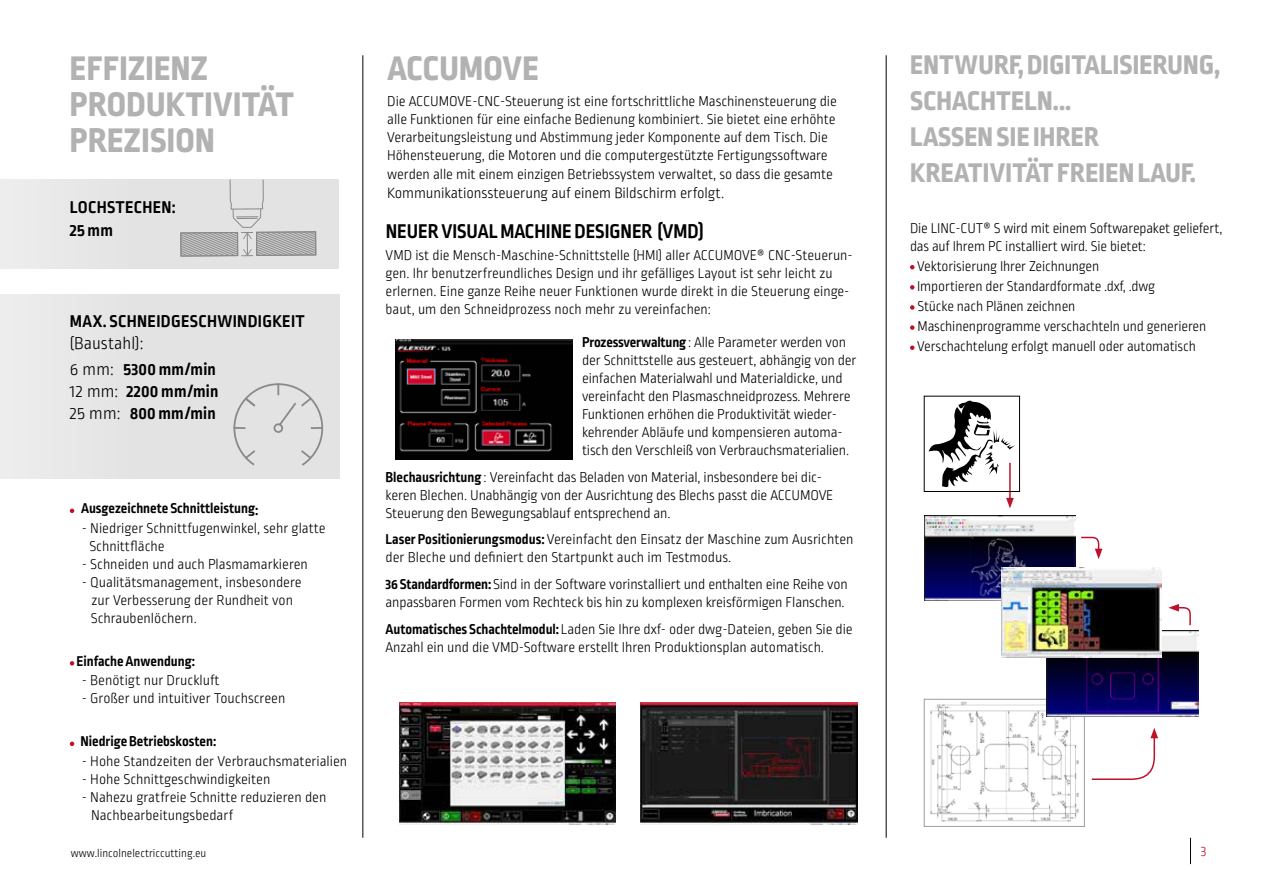
<style>
.page{position:relative;width:1263px;height:893px;background:#fff}
.page>*{position:absolute;margin:0;border:0;box-sizing:border-box;transform-origin:0 0}
.t1{font:800 36px/36px "Ropa Sans Pro";letter-spacing:.01em;color:#b3b2b2}
.t2{font:800 28.5px/36px "Ropa Sans Pro";letter-spacing:.01em;color:#b3b2b2}
.t3{font:700 21px "Ropa Sans Pro";color:#000}
.t4{font:700 18px/22.6px "Ropa Sans Pro";letter-spacing:.02em;color:#000}
.t5{font:300 18px/25.7px "Ropa Sans Pro";letter-spacing:.01em;color:#000}
.t6{font:300 15.75px "Ropa Sans Pro";letter-spacing:-.005em;color:#000}
.t7{font:300 15px/18px "Ropa Sans Pro";letter-spacing:-.005em;color:#000}
.t8{font:700 15px "Ropa Sans Pro";color:#000}
.t9{font:300 15px "Ropa Sans Pro";color:#bd122a}
.t10{font:300 12px "Ropa Sans Pro";color:#000}
.s1{font-weight:700}
.s2{font-weight:300}
</style>
<div class="page">
<img style="left:930px;top:701px;width:149px;height:121px">
<div style="left:924px;top:699px;width:160px;height:128px;border:1px solid #9d9d9c"></div>
<div style="left:0;top:180px;width:339px;height:89px;background:#e3e3e3"></div>
<div style="left:0;top:294px;width:340px;height:185px;background:#e3e3e3"></div>
<svg style="left:180px;top:180px;width:137px;height:77px"></svg>
<svg style="left:233px;top:383px;width:91px;height:83px"></svg>
<svg style="left:70px;top:509px;width:4px;height:4px"></svg>
<svg style="left:70px;top:661px;width:4px;height:5px"></svg>
<svg style="left:70px;top:742px;width:4px;height:4px"></svg>
<svg style="left:910px;top:265px;width:4px;height:4px"></svg>
<svg style="left:910px;top:285px;width:4px;height:5px"></svg>
<svg style="left:910px;top:305px;width:4px;height:5px"></svg>
<svg style="left:910px;top:325px;width:4px;height:5px"></svg>
<svg style="left:910px;top:345px;width:4px;height:5px"></svg>
<hr style="left:362px;top:55px;width:1px;height:783px;background:#000">
<hr style="left:886px;top:55px;width:1px;height:783px;background:#000">
<img style="left:395px;top:340px;width:178px;height:119px">
<img style="left:400px;top:703px;width:215px;height:121px">
<img style="left:640px;top:703px;width:217px;height:122px">
<img style="left:924px;top:515px;width:151px;height:85px">
<img style="left:1047px;top:631px;width:152px;height:86px">
<svg style="left:1091px;top:728px;width:67px;height:52px"></svg>
<hr style="left:1009px;top:463px;width:2px;height:37px;background:#bd122a">
<svg style="left:1006px;top:498px;width:8px;height:10px"></svg>
<svg style="left:1168px;top:604px;width:23px;height:22px"></svg>
<svg style="left:1081px;top:536px;width:21px;height:23px"></svg>
<img style="left:1001px;top:567px;width:160px;height:90px">
<svg style="left:928px;top:400px;width:87px;height:87px"></svg>
<div style="left:924px;top:396px;width:96px;height:96px;border:1px solid #000"></div>
<svg style="left:1190px;top:838px;width:1px;height:26px"></svg>
<h1 class="t1" style="left:70px;top:52px;width:226px">EFFIZIENZ<br>PRODUKTIVITÄT<br>PREZISION</h1>
<h2 class="t2" style="left:910px;top:48px;width:311px">ENTWURF, DIGITALISIERUNG,<br>SCHACHTELN...<br>LASSEN SIE IHRER<br>KREATIVITÄT FREIEN LAUF.</h2>
<p class="t4" style="left:70px;top:197px;width:108px">LOCHSTECHEN:<br>25 mm</p>
<h1 class="t1" style="left:387px;top:52px;width:153px">ACCUMOVE</h1>
<p class="t7" style="left:387px;top:93px;width:451px">Die ACCUMOVE-CNC-Steuerung ist eine fortschrittliche Maschinensteuerung die alle Funktionen für eine einfache Bedienung kombiniert. Sie bietet eine erhöhte Verarbeitungsleistung und Abstimmung jeder Komponente auf dem Tisch. Die Höhensteuerung, die Motoren und die computergestützte Fertigungssoftware werden alle mit einem einzigen Betriebssystem verwaltet, so dass die gesamte</p>
<p class="t6" style="left:387px;top:185px;width:339px">Kommunikationssteuerung auf einem Bildschirm erfolgt.</p>
<h3 class="t3" style="left:386px;top:219px;width:319px">NEUER VISUAL MACHINE DESIGNER (VMD)</h3>
<p class="t7" style="left:386px;top:247px;width:469px">VMD ist die Mensch-Maschine-Schnittstelle (HMI) aller ACCUMOVE® CNC-Steuerun&shy;gen. Ihr benutzerfreundliches Design und ihr gefälliges Layout ist sehr leicht zu erlernen. Eine ganze Reihe neuer Funktionen wurde direkt in die Steuerung einge&shy;baut, um den Schneidprozess noch mehr zu vereinfachen:</p>
<p class="t7" style="left:582px;top:335px;width:276px"><span class="s1">Prozessverwaltung</span> : Alle Parameter werden von der Schnittstelle aus gesteuert, abhängig von der einfachen Materialwahl und Materialdicke, und vereinfacht den Plasmaschneidprozess. Mehrere Funktionen erhöhen die Produktivität wieder&shy;kehrender Abläufe und kompensieren automa&shy;tisch den Verschleiß von Verbrauchsmaterialien.</p>
<p class="t7" style="left:386px;top:469px;width:449px"><span class="s1">Blechausrichtung</span> : Vereinfacht das Beladen von Material, insbesondere bei dic&shy;keren Blechen. Unabhängig von der Ausrichtung des Blechs passt die ACCUMOVE<br>Steuerung den Bewegungsablauf entsprechend an.</p>
<p class="t7" style="left:386px;top:532px;width:469px"><span class="s1">Laser Positionierungsmodus:</span> Vereinfacht den Einsatz der Maschine zum Ausrichten der Bleche und definiert den Startpunkt auch im Testmodus.</p>
<p class="t7" style="left:386px;top:576px;width:464px"><span class="s1">36 Standardformen:</span> Sind in der Software vorinstalliert und enthalten eine Reihe von anpassbaren Formen vom Rechteck bis hin zu komplexen kreisförmigen Flanschen.</p>
<p class="t7" style="left:386px;top:621px;width:469px"><span class="s1">Automatisches Schachtelmodul:</span> Laden Sie Ihre dxf- oder dwg-Dateien, geben Sie die<br>Anzahl ein und die VMD-Software erstellt Ihren Produktionsplan automatisch.</p>
<p class="t7" style="left:910px;top:220px;width:314px">Die LINC-CUT® S wird mit einem Softwarepaket geliefert, das auf Ihrem PC installiert wird. Sie bietet:</p>
<p class="t7" style="left:917px;top:257px;width:291px;line-height:20.1px">Vektorisierung Ihrer Zeichnungen<br>Importieren der Standardformate .dxf, .dwg<br>Stücke nach Plänen zeichnen<br>Maschinenprogramme verschachteln und generieren Verschachtelung erfolgt manuell oder automatisch</p>
<p class="t4" style="left:70px;top:311px;width:237px">MAX. SCHNEIDGESCHWINDIGKEIT</p>
<p class="t5" style="left:70px;top:332px;width:148px">(Baustahl):<br>6 mm: <span class="s1">5300 mm/min</span></p>
<p class="t4" style="left:70px;top:381px;width:150px"><span class="s2">12 mm:</span> 2200 mm/min<br><span class="s2">25 mm:</span> 800 mm/min</p>
<p class="t8" style="left:81px;top:500px;width:179px">Ausgezeichnete Schnittleistung:</p>
<p class="t7" style="left:89px;top:520px;width:238px;text-indent:-8px">- Niedriger Schnittfugenwinkel, sehr glatte<br>Schnittfläche</p>
<p class="t7" style="left:82px;top:556px;width:228px">- Schneiden und auch Plasmamarkieren</p>
<p class="t7" style="left:91px;top:574px;width:212px;text-indent:-9px">- Qualitätsmanagement, insbesondere zur Verbesserung der Rundheit von<br>Schraubenlöchern.</p>
<p class="t8" style="left:76px;top:652px;width:120px">Einfache Anwendung:</p>
<p class="t7" style="left:82px;top:672px;width:139px">- Benötigt nur Druckluft</p>
<p class="t7" style="left:82px;top:690px;width:205px">- Großer und intuitiver Touchscreen</p>
<p class="t8" style="left:80px;top:733px;width:137px">Niedrige Betriebskosten:</p>
<p class="t7" style="left:82px;top:753px;width:267px">- Hohe Standzeiten der Verbrauchsmaterialien</p>
<p class="t7" style="left:82px;top:771px;width:190px">- Hohe Schnittgeschwindigkeiten</p>
<p class="t7" style="left:91px;top:789px;width:237px;text-indent:-9px">- Nahezu gratfreie Schnitte reduzieren den<br>Nachbearbeitungsbedarf</p>
<p class="t10" style="left:71px;top:847px;width:137px">www.lincolnelectriccutting.eu</p>
<p class="t9" style="left:1201px;top:843px;width:7px">3</p>
</div>
